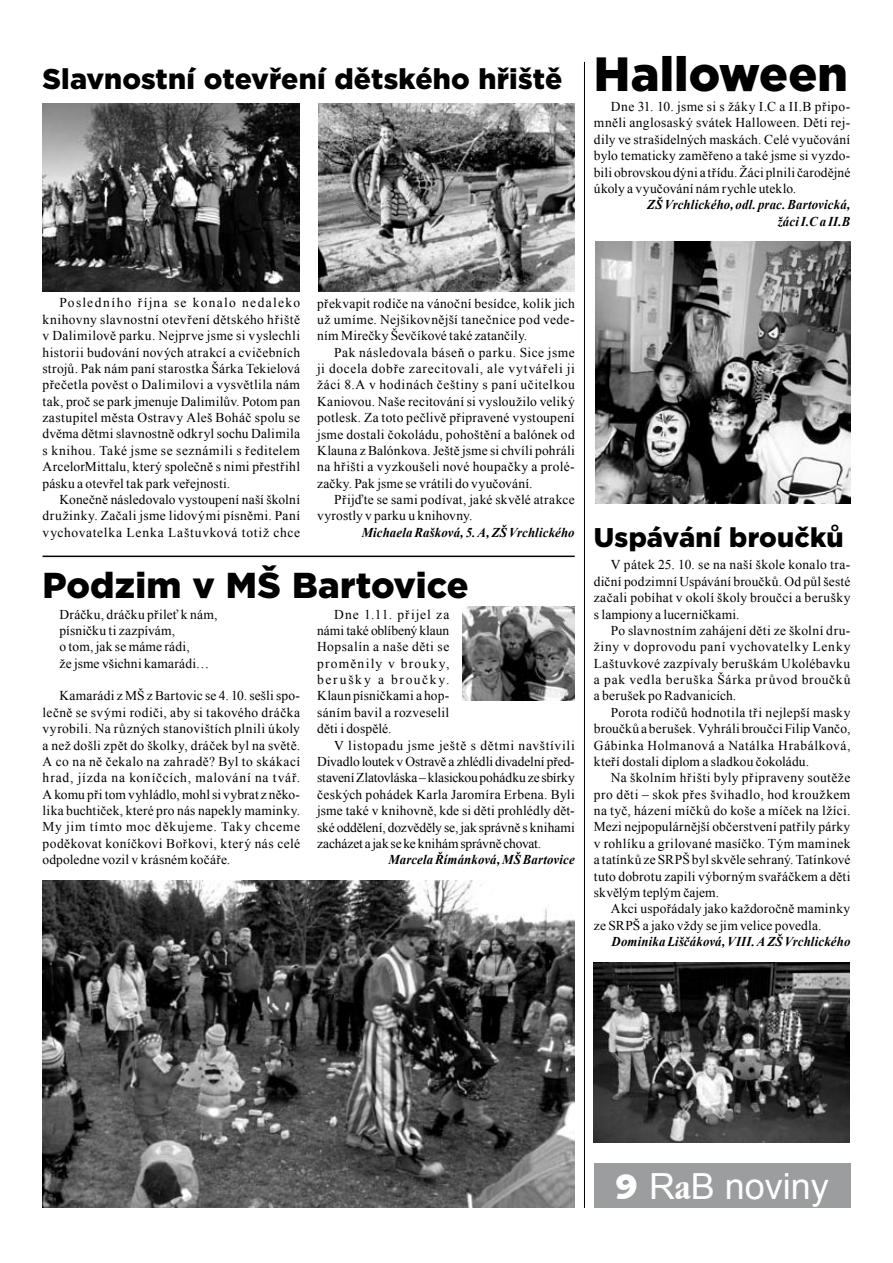
<style>
.page{position:relative;width:893px;height:1263px;background:#fff}
.page>*{position:absolute;margin:0;border:0;box-sizing:border-box;transform-origin:0 0}
.t1{font:900 48px "Gotham";color:#000}
.t2{font:900 36px "Gotham";color:#000}
.t3{font:36px "Arial";color:#fff}
.t4{font:900 28.5px "Gotham";letter-spacing:.005em;color:#000}
.t5{font:900 27px "Gotham";letter-spacing:.01em;color:#000}
.t6{font:13.5px/16.4px "Times New Roman";letter-spacing:.015em;color:#000;text-align:justify}
.t7{font:italic 700 13.5px/16.4px "Times New Roman";letter-spacing:.01em;color:#000;text-align:right;scale:.95 1}
.s1{font-family:"Humanst 531 Blk BTCE Black"}
.s2{font-family:"Garmd ITC Bk Cn BTCE Bold Condensed"}
</style>
<div class="page">
<div style="left:594px;top:1163px;width:256px;height:45px;background:#9c9d9f"></div>
<img style="left:318px;top:103px;width:257px;height:188px">
<img style="left:43px;top:103px;width:256px;height:188px">
<img style="left:462px;top:606px;width:113px;height:94px">
<img style="left:43px;top:880px;width:532px;height:328px">
<img style="left:594px;top:962px;width:255px;height:180px">
<img style="left:595px;top:242px;width:255px;height:262px">
<hr style="left:43px;top:556px;width:532px;height:1px;background:#000">
<hr style="left:584px;top:62px;width:1px;height:1146px;background:#000">
<h3 class="t4" style="left:43px;top:60px;width:521px">Slavnostní otevření dětského hřiště</h3>
<h1 class="t1" style="left:594px;top:41px;width:256px">Halloween</h1>
<p class="t6" style="left:594px;top:98px;width:258px;text-indent:17px">Dne 31. 10. jsme si s žáky I.C a II.B připo&shy;mněli anglosaský svátek Halloween. Děti rej&shy;dily ve strašidelných maskách. Celé vyučování bylo tematicky zaměřeno a také jsme si vyzdo&shy;bili obrovskou dýni a třídu. Žáci plnili čarodějné úkoly a vyučování nám rychle uteklo.</p>
<p class="t7" style="left:647px;top:196px;width:215px">ZŠ Vrchlického, odl. prac. Bartovická, žáci I.C a II.B</p>
<p class="t6" style="left:43px;top:295px;width:259px;text-indent:17px">Posledního října se konalo nedaleko knihovny slavnostní otevření dětského hřiště v Dalimilově parku. Nejprve jsme si vyslechli historii budování nových atrakcí a cvičebních strojů. Pak nám paní starostka Šárka Tekielová přečetla pověst o Dalimilovi a vysvětlila nám tak, proč se park jmenuje Dalimilův. Potom pan zastupitel města Ostravy Aleš Boháč spolu se dvěma dětmi slavnostně odkryl sochu Dalimila s knihou. Také jsme se seznámili s ředitelem ArcelorMittalu, který společně s nimi přestřihl pásku a otevřel tak park veřejnosti.</p>
<p class="t6" style="left:43px;top:491px;width:259px;text-indent:17px">Konečně následovalo vystoupení naší školní družinky. Začali jsme lidovými písněmi. Paní vychovatelka Lenka Laštuvková totiž chce</p>
<p class="t6" style="left:317px;top:295px;width:259px">překvapit rodiče na vánoční besídce, kolik jich už umíme. Nejšikovnější tanečnice pod vede&shy;ním Mirečky Ševčíkové také zatančily.</p>
<p class="t6" style="left:317px;top:344px;width:259px;text-indent:17px">Pak následovala báseň o parku. Sice jsme ji docela dobře zarecitovali, ale vytvářeli ji žáci 8.A v hodinách češtiny s paní učitelkou Kaniovou. Naše recitování si vysloužilo veliký potlesk. Za toto pečlivě připravené vystoupení jsme dostali čokoládu, pohoštění a balónek od Klauna z Balónkova. Ještě jsme si chvíli pohráli na hřišti a vyzkoušeli nové houpačky a prolé&shy;začky. Pak jsme se vrátili do vyučování.</p>
<p class="t6" style="left:317px;top:491px;width:259px;text-indent:17px">Přijďte se sami podívat, jaké skvělé atrakce vyrostly v parku u knihovny.</p>
<p class="t7" style="left:362px;top:524px;width:226px">Michaela Rašková, 5. A, ZŠ Vrchlického</p>
<h2 class="t2" style="left:43px;top:561px;width:428px">Podzim v MŠ Bartovice</h2>
<p class="t6" style="left:60px;top:606px;width:159px;text-align:left">Dráčku, dráčku přileť k nám, písničku ti zazpívám,<br>o tom, jak se máme rádi,<br>že jsme všichni kamarádi…</p>
<p class="t6" style="left:43px;top:687px;width:259px;text-indent:17px">Kamarádi z MŠ z Bartovic se 4. 10. sešli spo&shy;lečně se svými rodiči, aby si takového dráčka vyrobili. Na různých stanovištích plnili úkoly a než došli zpět do školky, dráček byl na světě.<br>A co na ně čekalo na zahradě? Byl to skákací hrad, jízda na koníčcích, malování na tvář.<br>A komu při tom vyhládlo, mohl si vybrat z něko&shy;lika buchtiček, které pro nás napekly maminky.<br>My jim tímto moc děkujeme. Taky chceme poděkovat koníčkovi Bořkovi, který nás celé odpoledne vozil v krásném kočáře.</p>
<p class="t6" style="left:317px;top:606px;width:134px;text-indent:17px">Dne 1.11. přijel za námi také oblíbený klaun Hopsalín a naše děti se proměnily v brouky, berušky a broučky.<br>Klaun písničkami a hop&shy;sáním bavil a rozveselil děti i dospělé.</p>
<p class="t6" style="left:317px;top:737px;width:259px;text-indent:17px">V listopadu jsme ještě s dětmi navštívili Divadlo loutek v Ostravě a zhlédli divadelní před&shy;stavení Zlatovláska – klasickou pohádku ze sbírky českých pohádek Karla Jaromíra Erbena. Byli jsme také v knihovně, kde si děti prohlédly dět&shy;ské oddělení, dozvěděly se, jak správně s knihami zacházet a jak se ke knihám správně chovat.</p>
<p class="t7" style="left:388px;top:851px;width:198px">Marcela Římánková, MŠ Bartovice</p>
<h3 class="t5" style="left:594px;top:519px;width:251px">Uspávání broučků</h3>
<p class="t6" style="left:594px;top:556px;width:258px;text-indent:17px">V pátek 25. 10. se na naší škole konalo tra&shy;diční podzimní Uspávání broučků. Od půl šesté začali pobíhat v okolí školy broučci a berušky s lampiony a lucerničkami.</p>
<p class="t6" style="left:594px;top:622px;width:258px;text-indent:17px">Po slavnostním zahájení děti ze školní dru&shy;žiny v doprovodu paní vychovatelky Lenky Laštuvkové zazpívaly beruškám Ukolébavku a pak vedla beruška Šárka průvod broučků a berušek po Radvanicích.</p>
<p class="t6" style="left:594px;top:704px;width:258px;text-indent:17px">Porota rodičů hodnotila tři nejlepší masky broučků a berušek. Vyhráli broučci Filip Vančo, Gábinka Holmanová a Natálka Hrabálková, kteří dostali diplom a sladkou čokoládu.</p>
<p class="t6" style="left:594px;top:769px;width:258px;text-indent:17px">Na školním hřišti byly připraveny soutěže pro děti – skok přes švihadlo, hod kroužkem na tyč, házení míčků do koše a míček na lžíci.<br>Mezi nejpopulárnější občerstvení patřily párky v rohlíku a grilované masíčko. Tým maminek a tatínků ze SRPŠ byl skvěle sehraný. Tatínkové tuto dobrotu zapili výborným svařáčkem a děti skvělým teplým čajem.</p>
<p class="t6" style="left:594px;top:900px;width:258px;text-indent:17px">Akci uspořádaly jako každoročně maminky ze SRPŠ a jako vždy se jim velice povedla.</p>
<p class="t7" style="left:612px;top:933px;width:253px">Dominika Liščáková, VIII. AZŠ Vrchlického</p>
<h2 class="t3" style="left:615px;top:1163px;width:215px"><span class="s1">9</span> R<span class="s2">a</span>B noviny</h2>
</div>
